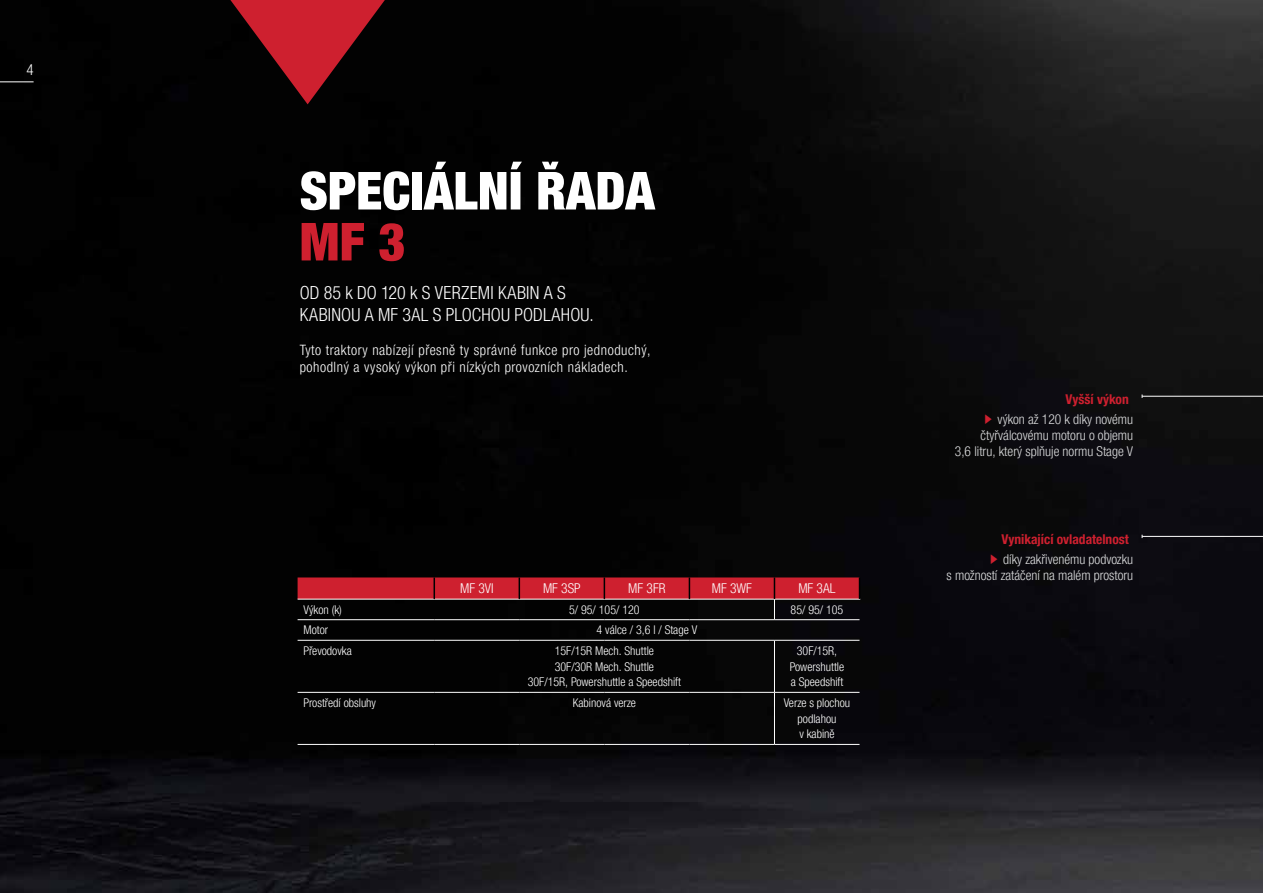
<style>
.page{position:relative;width:1263px;height:893px;background:#fff}
.page>*{position:absolute;margin:0;border:0;box-sizing:border-box;transform-origin:0 0}
.t1{font:900 condensed 52.5px "Helvetica Neue LTW1 G";color:#fff}
.t2{font:900 condensed 52.5px "Helvetica Neue LTW1 G";color:#ce202f}
.t3{font:300 condensed 18px/21.6px "Helvetica Neue LTW1 G";letter-spacing:.01em;color:#fff}
.t4{font:300 condensed 15px "Helvetica Neue LTW1 G";color:#fff}
.t5{font:300 condensed 14.25px/17.1px "Helvetica Neue LTW1 G";letter-spacing:.04em;color:#fff}
.t6{font:300 condensed 13.5px/15.8px "Helvetica Neue LTW1 G";color:#dcddde;text-align:right}
.t7{font:700 condensed 13.5px "Helvetica Neue LTW1 G";color:#ce202f}
.t8{font:300 condensed 13.5px "Helvetica Neue LTW1 G";color:#fff}
.t9{font:300 condensed 12px/15.8px "Helvetica Neue LTW1 G";color:#fff;text-align:center}
</style>
<div class="page">
<img style="left:0;top:0;width:1263px;height:893px">
<svg style="left:230px;top:0;width:155px;height:104px"></svg>
<hr style="left:1142px;top:396px;width:121px;height:1px;background:#fff">
<hr style="left:1142px;top:536px;width:121px;height:1px;background:#fff">
<hr style="left:298px;top:619px;width:136px;height:1px;background:#fff">
<hr style="left:434px;top:619px;width:85px;height:1px;background:#fff">
<hr style="left:519px;top:619px;width:85px;height:1px;background:#fff">
<hr style="left:604px;top:619px;width:85px;height:1px;background:#fff">
<hr style="left:689px;top:619px;width:85px;height:1px;background:#fff">
<hr style="left:774px;top:619px;width:85px;height:1px;background:#fff">
<hr style="left:298px;top:640px;width:136px;height:1px;background:#fff">
<hr style="left:434px;top:640px;width:85px;height:1px;background:#fff">
<hr style="left:519px;top:640px;width:85px;height:1px;background:#fff">
<hr style="left:604px;top:640px;width:85px;height:1px;background:#fff">
<hr style="left:689px;top:640px;width:85px;height:1px;background:#fff">
<hr style="left:774px;top:640px;width:85px;height:1px;background:#fff">
<hr style="left:298px;top:692px;width:136px;height:1px;background:#fff">
<hr style="left:434px;top:692px;width:85px;height:1px;background:#fff">
<hr style="left:519px;top:692px;width:85px;height:1px;background:#fff">
<hr style="left:604px;top:692px;width:85px;height:1px;background:#fff">
<hr style="left:689px;top:692px;width:85px;height:1px;background:#fff">
<hr style="left:774px;top:692px;width:85px;height:1px;background:#fff">
<hr style="left:298px;top:744px;width:136px;height:1px;background:#fff">
<hr style="left:434px;top:744px;width:85px;height:1px;background:#fff">
<hr style="left:519px;top:744px;width:85px;height:1px;background:#fff">
<hr style="left:604px;top:744px;width:85px;height:1px;background:#fff">
<hr style="left:689px;top:744px;width:85px;height:1px;background:#fff">
<hr style="left:774px;top:744px;width:85px;height:1px;background:#fff">
<svg style="left:298px;top:577px;width:562px;height:42px"></svg>
<hr style="left:774px;top:692px;width:1px;height:52px;background:#fff">
<hr style="left:774px;top:640px;width:1px;height:52px;background:#fff">
<hr style="left:0;top:81px;width:34px;height:1px;background:#fff">
<svg style="left:985px;top:415px;width:7px;height:9px"></svg>
<svg style="left:991px;top:555px;width:6px;height:9px"></svg>
<p class="t4" style="left:26px;top:61px;width:9px">4</p>
<h1 class="t1" style="left:300px;top:159px;width:357px">SPECIÁLNÍ ŘADA</h1>
<h1 class="t2" style="left:300px;top:210px;width:107px">MF 3</h1>
<h2 class="t3" style="left:300px;top:282px;width:296px">OD 85 k DO 120 k S VERZEMI KABIN A S<br>KABINOU A MF 3AL S PLOCHOU PODLAHOU.</h2>
<p class="t5" style="left:300px;top:341px;width:353px">Tyto traktory nabízejí přesně ty správné funkce pro jednoduchý, pohodlný a vysoký výkon při nízkých provozních nákladech.</p>
<p class="t8" style="left:460px;top:580px;width:35px">MF 3VI</p>
<p class="t8" style="left:543px;top:580px;width:39px">MF 3SP</p>
<p class="t8" style="left:628px;top:580px;width:39px">MF 3FR</p>
<p class="t8" style="left:712px;top:580px;width:42px">MF 3WF</p>
<p class="t8" style="left:798px;top:580px;width:39px">MF 3AL</p>
<p class="t9" style="left:304px;top:602px;width:40px">Výkon (k)</p>
<p class="t9" style="left:569px;top:602px;width:72px">5/ 95/ 105/ 120</p>
<p class="t9" style="left:791px;top:602px;width:54px">85/ 95/ 105</p>
<p class="t9" style="left:304px;top:622px;width:26px">Motor</p>
<p class="t9" style="left:597px;top:622px;width:102px">4 válce / 3,6 l / Stage V</p>
<p class="t9" style="left:304px;top:643px;width:50px">Převodovka</p>
<p class="t9" style="left:528px;top:643px;width:155px">15F/15R Mech. Shuttle<br>30F/30R Mech. Shuttle<br>30F/15R, Powershuttle a Speedshift</p>
<p class="t9" style="left:790px;top:643px;width:56px">30F/15R,<br>Powershuttle a Speedshift</p>
<p class="t9" style="left:304px;top:695px;width:74px">Prostředí obsluhy</p>
<p class="t9" style="left:573px;top:695px;width:65px">Kabinová verze</p>
<p class="t9" style="left:784px;top:695px;width:68px">Verze s plochou podlahou<br>v kabině</p>
<p class="t7" style="left:1065px;top:391px;width:65px">Vyšší výkon</p>
<p class="t6" style="left:955px;top:412px;width:180px">výkon až 120 k díky novému čtyřválcovému motoru o objemu<br>3,6 litru, který splňuje normu Stage V</p>
<p class="t7" style="left:1001px;top:531px;width:129px">Vynikající ovladatelnost</p>
<p class="t6" style="left:946px;top:552px;width:188px">díky zakřivenému podvozku<br>s možností zatáčení na malém prostoru</p>
</div>
